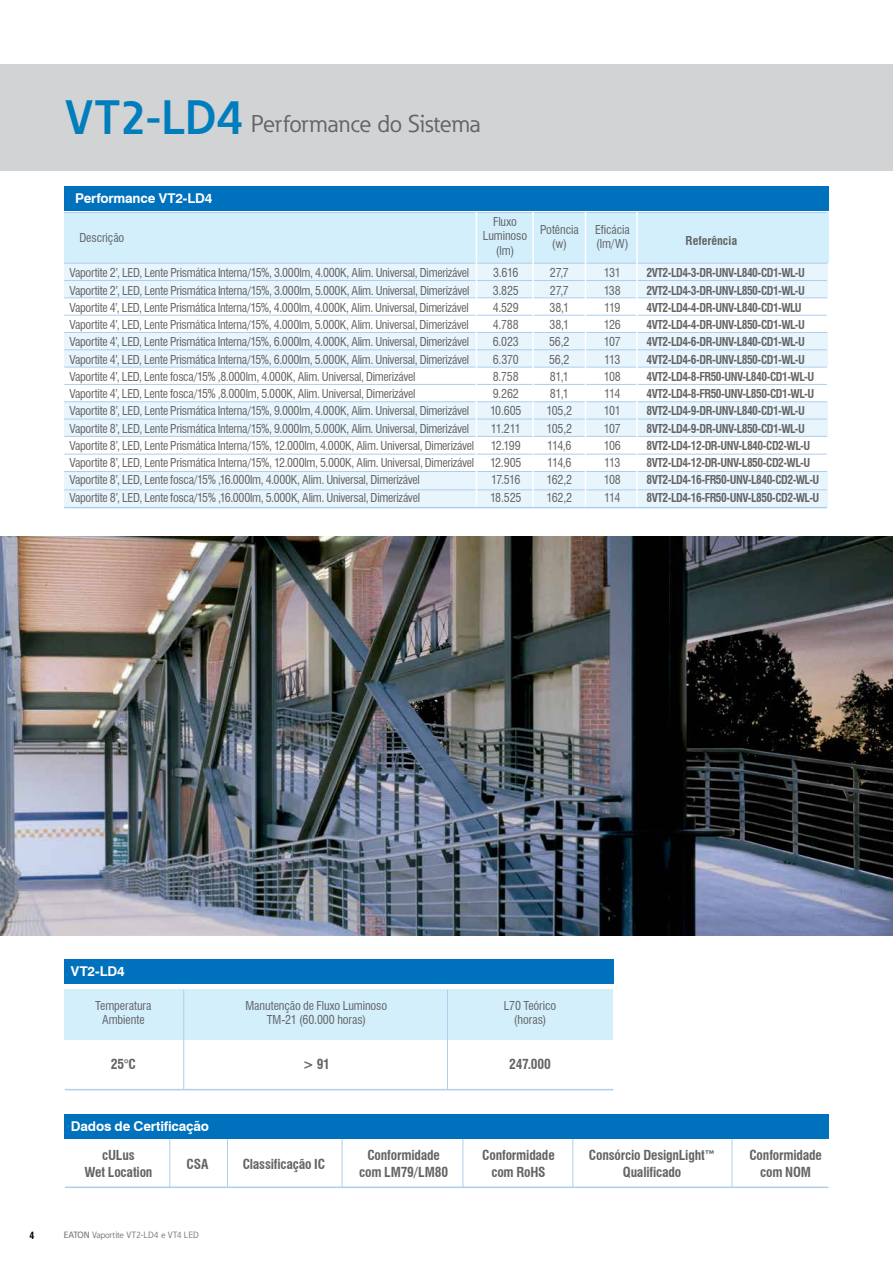
<style>
.page{position:relative;width:893px;height:1276px;background:#fff}
.page>*{position:absolute;margin:0;border:0;box-sizing:border-box;transform-origin:0 0}
.t1{font:24px "Eaton";color:#626466}
.t2{font:700 condensed 13.5px/17.2px "Swiss 721 BT";letter-spacing:-.015em;color:#626466;text-align:center}
.t3{font:700 13.5px "Swiss 721 BT";letter-spacing:-.01em;color:#fff}
.t4{font:condensed 12px/17.2px "Swiss 721 BT";letter-spacing:-.02em;color:#626466;text-align:center}
.t5{font:700 condensed 12px/17.2px "Swiss 721 BT";letter-spacing:-.04em;color:#626466;scale:.95 1}
.t6{font:700 condensed 12px "Swiss 721 BT";color:#626466}
.t7{font:700 condensed 9.75px "Swiss 721 BT";color:#000}
.t8{font:9px "Eaton";color:#77787b}
.s1{font-weight:700;font-size:47.7px;color:#007dbd}
.s2{font-weight:500}
</style>
<div class="page">
<div style="left:64px;top:471px;width:764px;height:36px;background:#e9f5fd"></div>
<hr style="left:64px;top:489px;width:763px;height:1px;background:#adceec">
<hr style="left:64px;top:454px;width:763px;height:1px;background:#adceec">
<hr style="left:64px;top:471px;width:763px;height:1px;background:#adceec">
<div style="left:64px;top:212px;width:764px;height:51px;background:#d4effc"></div>
<div style="left:64px;top:263px;width:764px;height:35px;background:#e9f5fd"></div>
<div style="left:64px;top:332px;width:764px;height:35px;background:#e9f5fd"></div>
<div style="left:64px;top:402px;width:764px;height:34px;background:#e9f5fd"></div>
<hr style="left:64px;top:280px;width:763px;height:1px;background:#adceec">
<hr style="left:64px;top:263px;width:763px;height:1px;background:#adceec">
<hr style="left:64px;top:212px;width:763px;height:1px;background:#adceec">
<hr style="left:64px;top:297px;width:763px;height:1px;background:#adceec">
<hr style="left:64px;top:315px;width:763px;height:1px;background:#adceec">
<hr style="left:64px;top:384px;width:763px;height:1px;background:#adceec">
<hr style="left:64px;top:349px;width:763px;height:1px;background:#adceec">
<hr style="left:64px;top:367px;width:763px;height:1px;background:#adceec">
<hr style="left:64px;top:332px;width:763px;height:1px;background:#adceec">
<hr style="left:64px;top:401px;width:763px;height:1px;background:#adceec">
<hr style="left:64px;top:419px;width:763px;height:1px;background:#adceec">
<hr style="left:64px;top:436px;width:763px;height:1px;background:#adceec">
<hr style="left:476px;top:210px;width:1px;height:298px;background:#fff">
<hr style="left:532px;top:210px;width:2px;height:298px;background:#fff">
<hr style="left:585px;top:210px;width:1px;height:298px;background:#fff">
<hr style="left:636px;top:210px;width:2px;height:298px;background:#fff">
<div style="left:64px;top:186px;width:764px;height:25px;background:#0071bc"></div>
<div style="left:64px;top:1114px;width:764px;height:25px;background:#0071bc"></div>
<hr style="left:65px;top:1186px;width:763px;height:2px;background:#adceec">
<div style="left:0;top:65px;width:893px;height:106px;background:#d1d3d4"></div>
<hr style="left:64px;top:507px;width:763px;height:1px;background:#adceec">
<img style="left:0;top:536px;width:893px;height:399px">
<hr style="left:169px;top:1139px;width:1px;height:48px;background:#adceec">
<hr style="left:227px;top:1139px;width:1px;height:48px;background:#adceec">
<hr style="left:342px;top:1139px;width:1px;height:48px;background:#adceec">
<hr style="left:462px;top:1139px;width:1px;height:48px;background:#adceec">
<hr style="left:572px;top:1139px;width:1px;height:48px;background:#adceec">
<hr style="left:732px;top:1139px;width:1px;height:48px;background:#adceec">
<div style="left:64px;top:959px;width:549px;height:24px;background:#0071bc"></div>
<div style="left:65px;top:989px;width:548px;height:51px;background:#d4effc"></div>
<hr style="left:65px;top:1089px;width:548px;height:1px;background:#adceec">
<hr style="left:183px;top:990px;width:1px;height:99px;background:#adceec">
<hr style="left:447px;top:990px;width:1px;height:99px;background:#adceec">
<h1 class="t1" style="left:65px;top:109px;width:417px"><span class="s1">VT2-LD4</span> Performance do Sistema</h1>
<p class="t3" style="left:75px;top:190px;width:139px">Performance VT2-LD4</p>
<p class="t4" style="left:483px;top:214px;width:46px;line-height:14.4px">Fluxo<br>Luminoso (lm)</p>
<p class="t4" style="left:79px;top:229px;width:46px">Descrição</p>
<p class="t4" style="left:540px;top:222px;width:40px;line-height:14.4px">Potência (w)</p>
<p class="t4" style="left:595px;top:222px;width:36px;line-height:14.4px;text-align:left">Eficácia (lm/W)</p>
<p class="t4" style="left:69px;top:264px;width:406px;text-align:left">Vaportite 2’, LED, Lente Prismática Interna/15%, 3.000lm, 4.000K, Alim. Universal, Dimerizável Vaportite 2’, LED, Lente Prismática Interna/15%, 3.000lm, 5.000K, Alim. Universal, Dimerizável Vaportite 4’, LED, Lente Prismática Interna/15%, 4.000lm, 4.000K, Alim. Universal, Dimerizável Vaportite 4’, LED, Lente Prismática Interna/15%, 4.000lm, 5.000K, Alim. Universal, Dimerizável Vaportite 4’, LED, Lente Prismática Interna/15%, 6.000lm, 4.000K, Alim. Universal, Dimerizável Vaportite 4’, LED, Lente Prismática Interna/15%, 6.000lm, 5.000K, Alim. Universal, Dimerizável Vaportite 4’, LED, Lente fosca/15% ,8.000lm, 4.000K, Alim. Universal, Dimerizável<br>Vaportite 4’, LED, Lente fosca/15% ,8.000lm, 5.000K, Alim. Universal, Dimerizável<br>Vaportite 8’, LED, Lente Prismática Interna/15%, 9.000lm, 4.000K, Alim. Universal, Dimerizável Vaportite 8’, LED, Lente Prismática Interna/15%, 9.000lm, 5.000K, Alim. Universal, Dimerizável Vaportite 8’, LED, Lente Prismática Interna/15%, 12.000lm, 4.000K, Alim. Universal, Dimerizável Vaportite 8’, LED, Lente Prismática Interna/15%, 12.000lm, 5.000K, Alim. Universal, Dimerizável Vaportite 8’, LED, Lente fosca/15% ,16.000lm, 4.000K, Alim. Universal, Dimerizável<br>Vaportite 8’, LED, Lente fosca/15% ,16.000lm, 5.000K, Alim. Universal, Dimerizável</p>
<p class="t4" style="left:490px;top:264px;width:33px;text-align:left">3.616<br>3.825<br>4.529<br>4.788<br>6.023<br>6.370<br>8.758<br>9.262<br>10.605<br>11.211<br>12.199<br>12.905<br>17.516<br>18.525</p>
<p class="t4" style="left:546px;top:264px;width:27px;text-align:left">27,7<br>27,7<br>38,1<br>38,1<br>56,2<br>56,2<br>81,1<br>81,1<br>105,2<br>105,2<br>114,6<br>114,6<br>162,2<br>162,2</p>
<p class="t4" style="left:604px;top:264px;width:19px;text-align:justify">131<br>138<br>119<br>126<br>107<br>113<br>108<br>114<br>101<br>107<br>106<br>113<br>108<br>114</p>
<p class="t6" style="left:685px;top:234px;width:53px">Referência</p>
<p class="t5" style="left:646px;top:264px;width:184px">2VT2-LD4-3-DR-UNV-L840-CD1-WL-U 2VT2-LD4-3-DR-UNV-L850-CD1-WL-U 4VT2-LD4-4-DR-UNV-L840-CD1-WLU 4VT2-LD4-4-DR-UNV-L850-CD1-WL-U 4VT2-LD4-6-DR-UNV-L840-CD1-WL-U 4VT2-LD4-6-DR-UNV-L850-CD1-WL-U 4VT2-LD4-8-FR50-UNV-L840-CD1-WL-U 4VT2-LD4-8-FR50-UNV-L850-CD1-WL-U 8VT2-LD4-9-DR-UNV-L840-CD1-WL-U 8VT2-LD4-9-DR-UNV-L850-CD1-WL-U 8VT2-LD4-12-DR-UNV-L840-CD2-WL-U 8VT2-LD4-12-DR-UNV-L850-CD2-WL-U 8VT2-LD4-16-FR50-UNV-L840-CD2-WL-U 8VT2-LD4-16-FR50-UNV-L850-CD2-WL-U</p>
<p class="t3" style="left:71px;top:963px;width:55px">VT2-LD4</p>
<p class="t4" style="left:95px;top:998px;width:58px;line-height:14.4px">Temperatura<br>Ambiente</p>
<p class="t4" style="left:245px;top:998px;width:143px;line-height:14.4px">Manutenção de Fluxo Luminoso<br>TM-21 (60.000 horas)</p>
<p class="t4" style="left:504px;top:998px;width:54px;line-height:14.4px">L70 Teórico (horas)</p>
<p class="t2" style="left:111px;top:1055px;width:27px">25°C</p>
<p class="t2" style="left:303px;top:1055px;width:29px">&gt; 91</p>
<p class="t2" style="left:509px;top:1055px;width:43px">247.000</p>
<p class="t3" style="left:71px;top:1118px;width:140px">Dados de Certificação</p>
<p class="t2" style="left:84px;top:1146px;width:70px">cULus<br>Wet Location</p>
<p class="t2" style="left:749px;top:1146px;width:74px">Conformidade com NOM</p>
<p class="t2" style="left:187px;top:1155px;width:23px">CSA</p>
<p class="t2" style="left:243px;top:1155px;width:84px">Classificação IC</p>
<p class="t2" style="left:359px;top:1146px;width:90px">Conformidade com LM79/LM80</p>
<p class="t2" style="left:482px;top:1146px;width:74px">Conformidade com RoHS</p>
<p class="t2" style="left:589px;top:1146px;width:128px">Consórcio DesignLight™<br>Qualificado</p>
<p class="t7" style="left:30px;top:1230px;width:6px">4</p>
<p class="t8" style="left:64px;top:1229px;width:137px"><span class="s2">EATON</span> Vaportite VT2-LD4 e VT4 LED</p>
</div>
